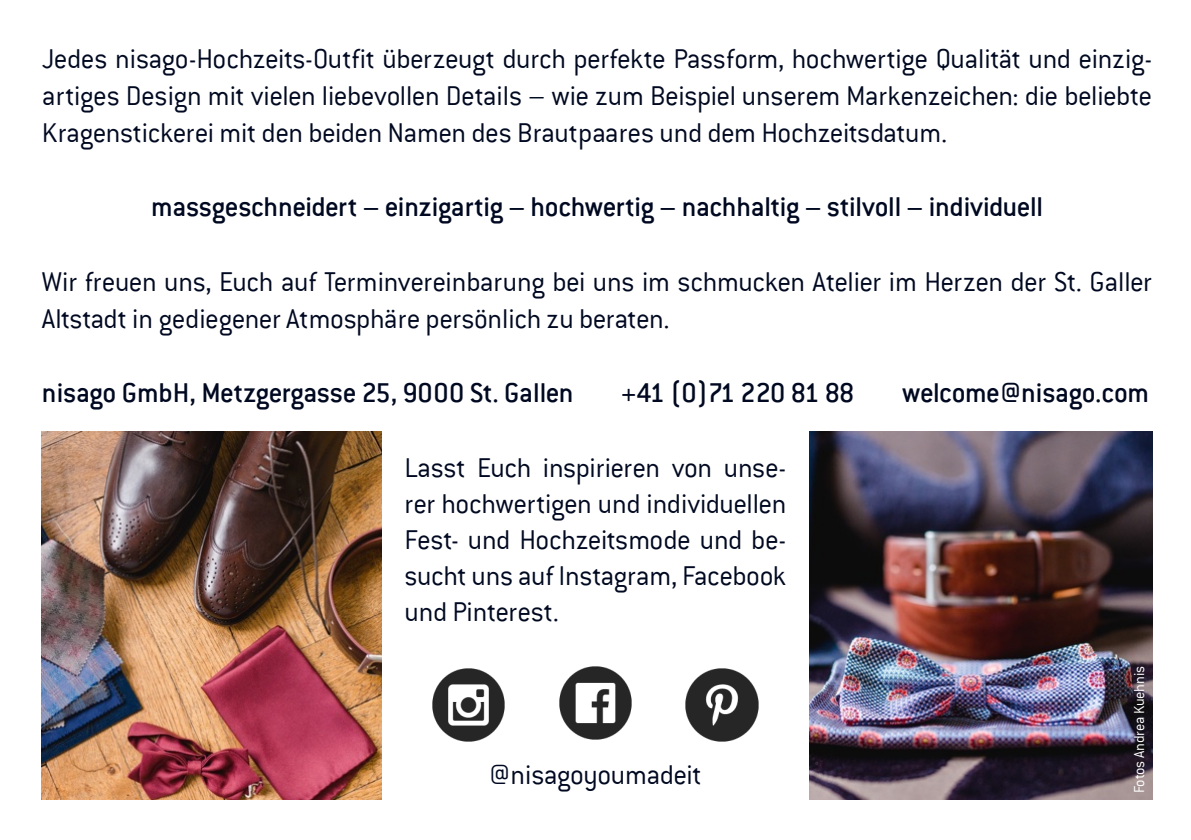
<style>
.page{position:relative;width:1191px;height:840px;background:#fff}
.page>*{position:absolute;margin:0;border:0;box-sizing:border-box;transform-origin:0 0}
.t1{font:300 30px/36px "Conduit ITCW01";letter-spacing:-.015em;color:#000921;text-align:justify}
.t2{font:500 30px "Conduit ITCW01";letter-spacing:-.015em;color:#000921}
.t3{font:500 30px "Conduit ITCW01";letter-spacing:-.045em;color:#000921}
.t4{font:300 16px "Conduit ITCW01";letter-spacing:-.01em;color:#fff}
</style>
<div class="page">
<img style="left:809px;top:431px;width:343px;height:368px">
<img style="left:42px;top:431px;width:340px;height:368px">
<img style="left:559px;top:666px;width:73px;height:74px">
<img style="left:432px;top:668px;width:73px;height:74px">
<img style="left:685px;top:668px;width:74px;height:74px">
<p class="t1" style="left:42px;top:41px;width:1112px;line-height:37px">Jedes nisago-Hochzeits-Outfit überzeugt durch perfekte Passform, hochwertige Qualität und einzig&shy;artiges Design mit vielen liebevollen Details – wie zum Beispiel unserem Markenzeichen: die beliebte Kragenstickerei mit den beiden Namen des Brautpaares und dem Hochzeitsdatum.</p>
<p class="t2" style="left:151px;top:191px;width:893px">massgeschneidert – einzigartig – hochwertig – nachhaltig – stilvoll – individuell</p>
<p class="t1" style="left:42px;top:263px;width:1111px;line-height:37px">Wir freuen uns, Euch auf Terminvereinbarung bei uns im schmucken Atelier im Herzen der St. Galler<br>Altstadt in gediegener Atmosphäre persönlich zu beraten.</p>
<p class="t2" style="left:42px;top:376px;width:533px">nisago GmbH, Metzgergasse 25, 9000 St. Gallen</p>
<p class="t3" style="left:621px;top:376px;width:235px">+41 (0)71 220 81 88</p>
<p class="t2" style="left:902px;top:376px;width:248px">welcome@nisago.com</p>
<p class="t1" style="left:404px;top:450px;width:383px">Lasst Euch inspirieren von unse&shy;rer hochwertigen und individuellen Fest- und Hochzeitsmode und be&shy;sucht uns auf Instagram, Facebook und Pinterest.</p>
<p class="t1" style="left:489px;top:756px;width:214px">@nisagoyoumadeit</p>
<p class="t4" style="left:1131px;top:792px;width:129px;rotate:-90deg">Fotos Andrea Kuehnis</p>
</div>
